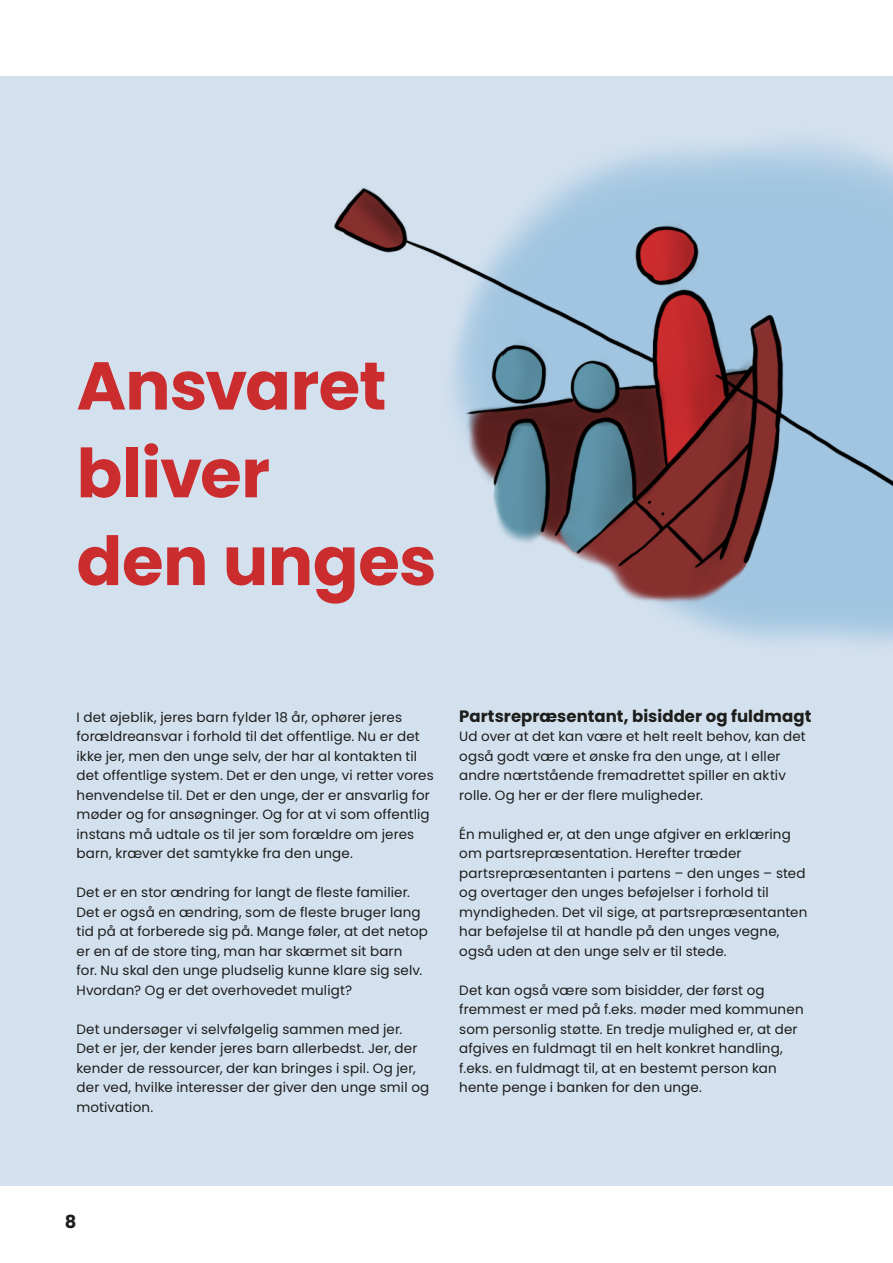
<style>
.page{position:relative;width:893px;height:1263px;background:#fff}
.page>*{position:absolute;margin:0;border:0;box-sizing:border-box;transform-origin:0 0}
.t1{font:700 67.5px/87.8px "Poppins";letter-spacing:-.01em;color:#cb2c2e}
.t2{font:700 18px "Poppins";color:#1d1d1b}
.M1{font:700 16.5px "Poppins";letter-spacing:.005em;color:#1d1d1b}
.B1{font:13.5px/19.5px "Poppins";letter-spacing:.01em;color:#1d1d1b}
</style>
<div class="page">
<div style="left:0;top:77px;width:893px;height:1109px;background:#d3e1ef"></div>
<img style="left:58px;top:76px;width:835px;height:568px">
<h1 class="t1" style="left:77px;top:342px;width:362px">Ansvaret bliver<br>den unges</h1>
<p class="B1" style="left:77px;top:707px;width:359px">I det øjeblik, jeres barn fylder 18 år, ophører jeres forældreansvar i forhold til det offentlige. Nu er det ikke jer, men den unge selv, der har al kontakten til det offentlige system. Det er den unge, vi retter vores henvendelse til. Det er den unge, der er ansvarlig for møder og for ansøgninger. Og for at vi som offentlig instans må udtale os til jer som forældre om jeres barn, kræver det samtykke fra den unge.</p>
<p class="B1" style="left:77px;top:883px;width:353px">Det er en stor ændring for langt de fleste familier.<br>Det er også en ændring, som de fleste bruger lang tid på at forberede sig på. Mange føler, at det netop er en af de store ting, man har skærmet sit barn<br>for. Nu skal den unge pludselig kunne klare sig selv.<br>Hvordan? Og er det overhovedet muligt?</p>
<p class="B1" style="left:77px;top:1019px;width:354px">Det undersøger vi selvfølgelig sammen med jer.<br>Det er jer, der kender jeres barn allerbedst. Jer, der kender de ressourcer, der kan bringes i spil. Og jer, der ved, hvilke interesser der giver den unge smil og motivation.</p>
<p class="M1" style="left:459px;top:706px;width:354px">Partsrepræsentant, bisidder og fuldmagt</p>
<p class="B1" style="left:459px;top:727px;width:348px">Ud over at det kan være et helt reelt behov, kan det også godt være et ønske fra den unge, at I eller andre nærtstående fremadrettet spiller en aktiv rolle. Og her er der flere muligheder.</p>
<p class="B1" style="left:459px;top:824px;width:350px">Én mulighed er, at den unge afgiver en erklæring om partsrepræsentation. Herefter træder partsrepræsentanten i partens – den unges – sted og overtager den unges beføjelser i forhold til myndigheden. Det vil sige, at partsrepræsentanten har beføjelse til at handle på den unges vegne, også uden at den unge selv er til stede.</p>
<p class="B1" style="left:459px;top:980px;width:346px">Det kan også være som bisidder, der først og fremmest er med på f.eks. møder med kommunen som personlig støtte. En tredje mulighed er, at der afgives en fuldmagt til en helt konkret handling, f.eks. en fuldmagt til, at en bestemt person kan hente penge i banken for den unge.</p>
<h2 class="t2" style="left:65px;top:1211px;width:13px">8</h2>
</div>
